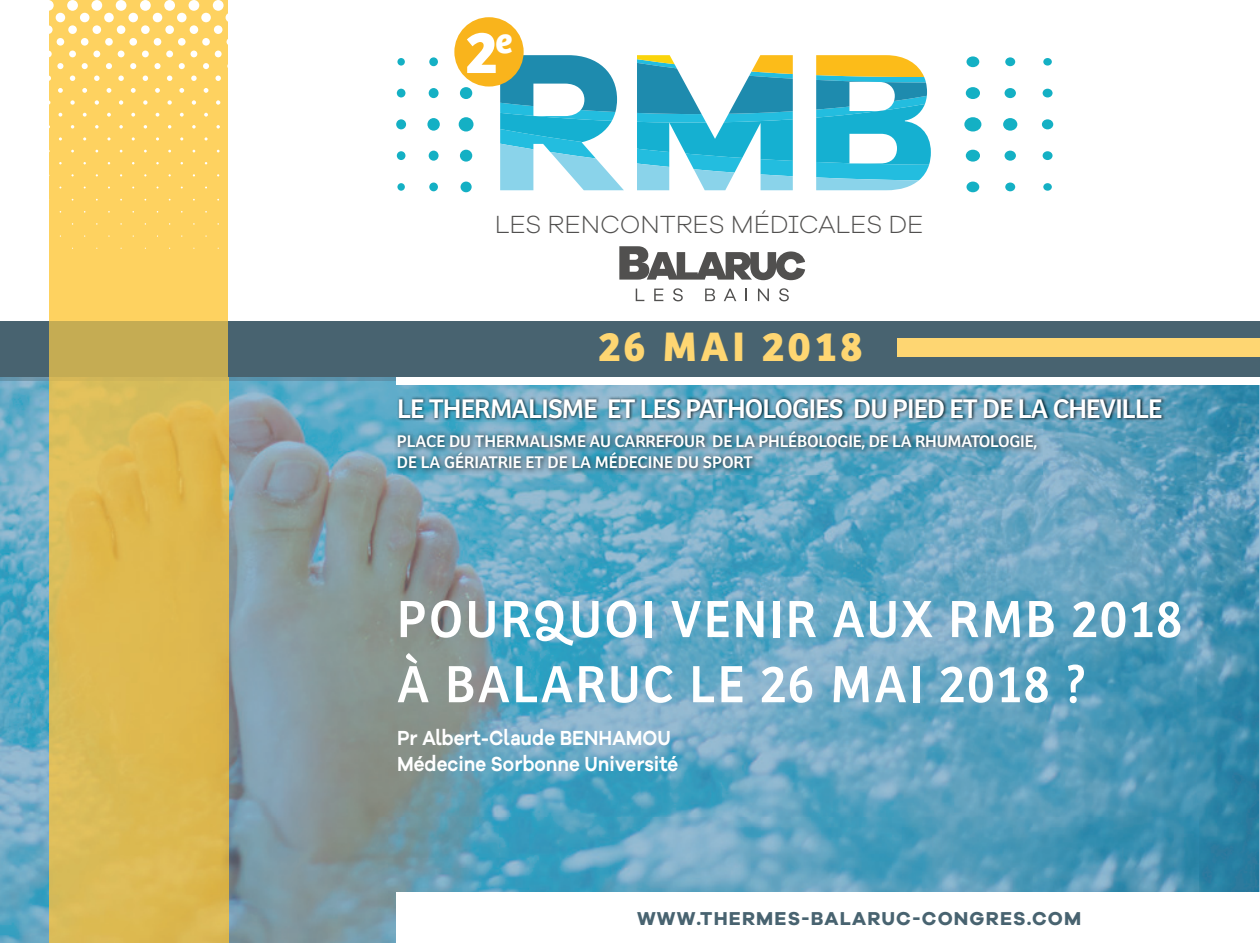
<style>
.page{position:relative;width:1260px;height:943px;background:#fff}
.page>*{position:absolute;margin:0;border:0;box-sizing:border-box;transform-origin:0 0}
.t1{font:700 61.25px "Bree";color:#fff}
.t2{font:54.25px/65.1px "Bree";letter-spacing:.05em;color:#fff;scale:.95 1}
.t3{font:700 42.7px "Bree";letter-spacing:.095em;color:#fed672}
.t4{font:28px "Bree";letter-spacing:-.03em;color:#fff}
.t5{font:300 25.55px "Galano Grotesque Alt";letter-spacing:-.005em;color:#51504f}
.t6{font:600 21px/26.2px "Galano Grotesque Alt";color:#fff;scale:.9 1}
.t7{font:700 19.25px "Galano Grotesque Alt";letter-spacing:.06em;color:#486370}
.t8{font:17.5px/21px "Bree";letter-spacing:-.01em;color:#fff}
</style>
<div class="page">
<div style="left:0;top:321px;width:1260px;height:59px;background:#486370"></div>
<hr style="left:1259px;top:380px;width:1px;height:563px;background:#96bbd2">
<img style="left:0;top:377px;width:1259px;height:566px">
<div style="left:50px;top:0;width:178px;height:321px;background:#fed260"></div>
<div style="left:50px;top:321px;width:178px;height:56px;background:#c5ac53"></div>
<div style="left:56px;top:13px;width:9px;height:9px;background:#fff;border-radius:50%"></div>
<div style="left:57px;top:38px;width:7px;height:8px;background:#fff;border-radius:50%"></div>
<svg style="left:57px;top:63px;width:6px;height:6px"></svg>
<svg style="left:58px;top:88px;width:5px;height:5px"></svg>
<svg style="left:59px;top:113px;width:3px;height:4px"></svg>
<div style="left:80px;top:13px;width:9px;height:9px;background:#fff;border-radius:50%"></div>
<div style="left:81px;top:38px;width:8px;height:8px;background:#fff;border-radius:50%"></div>
<svg style="left:82px;top:63px;width:6px;height:6px"></svg>
<svg style="left:82px;top:88px;width:5px;height:5px"></svg>
<svg style="left:83px;top:113px;width:4px;height:4px"></svg>
<div style="left:104px;top:13px;width:10px;height:9px;background:#fff;border-radius:50%"></div>
<div style="left:105px;top:38px;width:8px;height:8px;background:#fff;border-radius:50%"></div>
<svg style="left:106px;top:63px;width:6px;height:6px"></svg>
<svg style="left:107px;top:88px;width:4px;height:5px"></svg>
<svg style="left:107px;top:113px;width:4px;height:4px"></svg>
<div style="left:128px;top:13px;width:10px;height:9px;background:#fff;border-radius:50%"></div>
<div style="left:129px;top:38px;width:8px;height:8px;background:#fff;border-radius:50%"></div>
<svg style="left:130px;top:63px;width:6px;height:6px"></svg>
<svg style="left:131px;top:88px;width:5px;height:5px"></svg>
<svg style="left:131px;top:113px;width:4px;height:4px"></svg>
<div style="left:153px;top:13px;width:9px;height:9px;background:#fff;border-radius:50%"></div>
<div style="left:154px;top:38px;width:7px;height:8px;background:#fff;border-radius:50%"></div>
<div style="left:154px;top:63px;width:7px;height:6px;background:#fff;border-radius:50%"></div>
<svg style="left:155px;top:88px;width:5px;height:5px"></svg>
<svg style="left:156px;top:113px;width:3px;height:4px"></svg>
<div style="left:177px;top:13px;width:10px;height:9px;background:#fff;border-radius:50%"></div>
<div style="left:178px;top:38px;width:8px;height:8px;background:#fff;border-radius:50%"></div>
<svg style="left:179px;top:63px;width:6px;height:6px"></svg>
<svg style="left:179px;top:88px;width:5px;height:5px"></svg>
<svg style="left:180px;top:113px;width:4px;height:4px"></svg>
<div style="left:201px;top:13px;width:10px;height:9px;background:#fff;border-radius:50%"></div>
<div style="left:202px;top:38px;width:8px;height:8px;background:#fff;border-radius:50%"></div>
<svg style="left:203px;top:63px;width:6px;height:6px"></svg>
<svg style="left:204px;top:88px;width:4px;height:5px"></svg>
<svg style="left:204px;top:113px;width:4px;height:4px"></svg>
<svg style="left:226px;top:13px;width:2px;height:9px"></svg>
<svg style="left:50px;top:0;width:4px;height:11px"></svg>
<svg style="left:50px;top:26px;width:3px;height:8px"></svg>
<div style="left:67px;top:0;width:11px;height:11px;background:#fff;border-radius:50%"></div>
<div style="left:68px;top:25px;width:9px;height:9px;background:#fff;border-radius:50%"></div>
<div style="left:69px;top:51px;width:7px;height:6px;background:#fff;border-radius:50%"></div>
<svg style="left:70px;top:75px;width:5px;height:6px"></svg>
<svg style="left:70px;top:100px;width:5px;height:5px"></svg>
<div style="left:91px;top:0;width:11px;height:11px;background:#fff;border-radius:50%"></div>
<div style="left:93px;top:25px;width:8px;height:9px;background:#fff;border-radius:50%"></div>
<div style="left:93px;top:51px;width:7px;height:6px;background:#fff;border-radius:50%"></div>
<svg style="left:94px;top:75px;width:6px;height:6px"></svg>
<svg style="left:95px;top:100px;width:4px;height:5px"></svg>
<div style="left:116px;top:0;width:10px;height:11px;background:#fff;border-radius:50%"></div>
<div style="left:117px;top:25px;width:8px;height:9px;background:#fff;border-radius:50%"></div>
<div style="left:118px;top:51px;width:7px;height:6px;background:#fff;border-radius:50%"></div>
<svg style="left:118px;top:75px;width:6px;height:6px"></svg>
<svg style="left:119px;top:100px;width:4px;height:5px"></svg>
<svg style="left:119px;top:125px;width:4px;height:3px"></svg>
<div style="left:140px;top:0;width:11px;height:11px;background:#fff;border-radius:50%"></div>
<div style="left:141px;top:25px;width:9px;height:9px;background:#fff;border-radius:50%"></div>
<div style="left:142px;top:51px;width:7px;height:6px;background:#fff;border-radius:50%"></div>
<svg style="left:143px;top:75px;width:5px;height:6px"></svg>
<svg style="left:143px;top:100px;width:5px;height:5px"></svg>
<div style="left:164px;top:0;width:11px;height:11px;background:#fff;border-radius:50%"></div>
<div style="left:165px;top:25px;width:9px;height:9px;background:#fff;border-radius:50%"></div>
<div style="left:166px;top:51px;width:7px;height:6px;background:#fff;border-radius:50%"></div>
<svg style="left:167px;top:75px;width:5px;height:6px"></svg>
<svg style="left:167px;top:100px;width:5px;height:5px"></svg>
<div style="left:189px;top:0;width:10px;height:11px;background:#fff;border-radius:50%"></div>
<div style="left:190px;top:25px;width:8px;height:9px;background:#fff;border-radius:50%"></div>
<svg style="left:191px;top:51px;width:6px;height:6px"></svg>
<svg style="left:191px;top:75px;width:6px;height:6px"></svg>
<svg style="left:192px;top:100px;width:4px;height:5px"></svg>
<svg style="left:192px;top:125px;width:4px;height:3px"></svg>
<div style="left:213px;top:0;width:11px;height:11px;background:#fff;border-radius:50%"></div>
<div style="left:214px;top:25px;width:8px;height:9px;background:#fff;border-radius:50%"></div>
<div style="left:215px;top:51px;width:7px;height:6px;background:#fff;border-radius:50%"></div>
<svg style="left:215px;top:75px;width:6px;height:6px"></svg>
<svg style="left:216px;top:100px;width:4px;height:5px"></svg>
<div style="left:898px;top:338px;width:362px;height:19px;background:#fed672"></div>
<div style="left:397px;top:377px;width:863px;height:8px;background:#fff"></div>
<svg style="left:619px;top:246px;width:186px;height:34px"></svg>
<svg style="left:636px;top:288px;width:8px;height:13px"></svg>
<svg style="left:654px;top:288px;width:9px;height:13px"></svg>
<svg style="left:673px;top:288px;width:10px;height:13px"></svg>
<svg style="left:705px;top:288px;width:10px;height:13px"></svg>
<svg style="left:724px;top:288px;width:12px;height:13px"></svg>
<svg style="left:746px;top:288px;width:1px;height:13px"></svg>
<svg style="left:758px;top:288px;width:11px;height:13px"></svg>
<svg style="left:779px;top:288px;width:10px;height:13px"></svg>
<div style="left:429px;top:182px;width:9px;height:9px;background:#14b0c4;border-radius:50%"></div>
<div style="left:429px;top:151px;width:10px;height:10px;background:#14b0c4;border-radius:50%"></div>
<div style="left:427px;top:118px;width:13px;height:13px;background:#14b0c4;border-radius:50%"></div>
<div style="left:461px;top:181px;width:11px;height:11px;background:#14b0c4;border-radius:50%"></div>
<div style="left:460px;top:150px;width:12px;height:12px;background:#14b0c4;border-radius:50%"></div>
<div style="left:459px;top:117px;width:15px;height:14px;background:#14b0c4;border-radius:50%"></div>
<div style="left:397px;top:183px;width:8px;height:8px;background:#14b0c4;border-radius:50%"></div>
<div style="left:429px;top:57px;width:9px;height:9px;background:#14b0c4;border-radius:50%"></div>
<div style="left:397px;top:58px;width:8px;height:8px;background:#14b0c4;border-radius:50%"></div>
<div style="left:397px;top:151px;width:8px;height:9px;background:#14b0c4;border-radius:50%"></div>
<div style="left:429px;top:88px;width:10px;height:10px;background:#14b0c4;border-radius:50%"></div>
<div style="left:460px;top:87px;width:12px;height:12px;background:#14b0c4;border-radius:50%"></div>
<div style="left:397px;top:89px;width:8px;height:8px;background:#14b0c4;border-radius:50%"></div>
<div style="left:396px;top:119px;width:10px;height:10px;background:#14b0c4;border-radius:50%"></div>
<div style="left:1005px;top:57px;width:10px;height:9px;background:#14b0c4;border-radius:50%"></div>
<div style="left:1005px;top:88px;width:11px;height:10px;background:#14b0c4;border-radius:50%"></div>
<div style="left:1003px;top:118px;width:14px;height:13px;background:#14b0c4;border-radius:50%"></div>
<div style="left:967px;top:56px;width:12px;height:11px;background:#14b0c4;border-radius:50%"></div>
<div style="left:966px;top:87px;width:14px;height:12px;background:#14b0c4;border-radius:50%"></div>
<div style="left:964px;top:117px;width:17px;height:14px;background:#14b0c4;border-radius:50%"></div>
<div style="left:1043px;top:58px;width:9px;height:8px;background:#14b0c4;border-radius:50%"></div>
<div style="left:1005px;top:182px;width:10px;height:9px;background:#14b0c4;border-radius:50%"></div>
<div style="left:967px;top:181px;width:12px;height:11px;background:#14b0c4;border-radius:50%"></div>
<div style="left:1043px;top:183px;width:9px;height:8px;background:#14b0c4;border-radius:50%"></div>
<div style="left:1043px;top:89px;width:10px;height:8px;background:#14b0c4;border-radius:50%"></div>
<div style="left:1005px;top:151px;width:11px;height:10px;background:#14b0c4;border-radius:50%"></div>
<div style="left:966px;top:150px;width:14px;height:12px;background:#14b0c4;border-radius:50%"></div>
<div style="left:1043px;top:151px;width:10px;height:9px;background:#14b0c4;border-radius:50%"></div>
<div style="left:1042px;top:119px;width:11px;height:10px;background:#14b0c4;border-radius:50%"></div>
<svg style="left:500px;top:55px;width:124px;height:135px"></svg>
<svg style="left:637px;top:55px;width:156px;height:135px"></svg>
<svg style="left:816px;top:55px;width:115px;height:135px"></svg>
<div style="left:454px;top:17px;width:70px;height:69px;background:#f9b41c;border-radius:50%"></div>
<img style="left:397px;top:396px;width:768px;height:25px">
<img style="left:393px;top:426px;width:650px;height:48px">
<div style="left:396px;top:892px;width:864px;height:51px;background:#fff"></div>
<h1 class="t1" style="left:466px;top:16px;width:48px">2<sup>e</sup></h1>
<h3 class="t5" style="left:495px;top:207px;width:430px">LES RENCONTRES MÉDICALES DE</h3>
<h3 class="t3" style="left:598px;top:321px;width:266px">26 MAI 2018</h3>
<h3 class="t4" style="left:397px;top:392px;width:767px">LE THERMALISME ET LES PATHOLOGIES DU PIED ET DE LA CHEVILLE</h3>
<p class="t8" style="left:397px;top:430px;width:642px">PLACE DU THERMALISME AU CARREFOUR DE LA PHLÉBOLOGIE, DE LA RHUMATOLOGIE,<br>DE LA GÉRIATRIE ET DE LA MÉDECINE DU SPORT</p>
<h2 class="t2" style="left:397px;top:587px;width:829px">POURQUOI VENIR AUX RMB 2018<br>À BALARUC LE 26 MAI 2018 ?</h2>
<p class="t6" style="left:397px;top:724px;width:314px">Pr Albert-Claude BENHAMOU<br>Médecine Sorbonne Université</p>
<p class="t7" style="left:637px;top:905px;width:446px">WWW.THERMES-BALARUC-CONGRES.COM</p>
</div>
